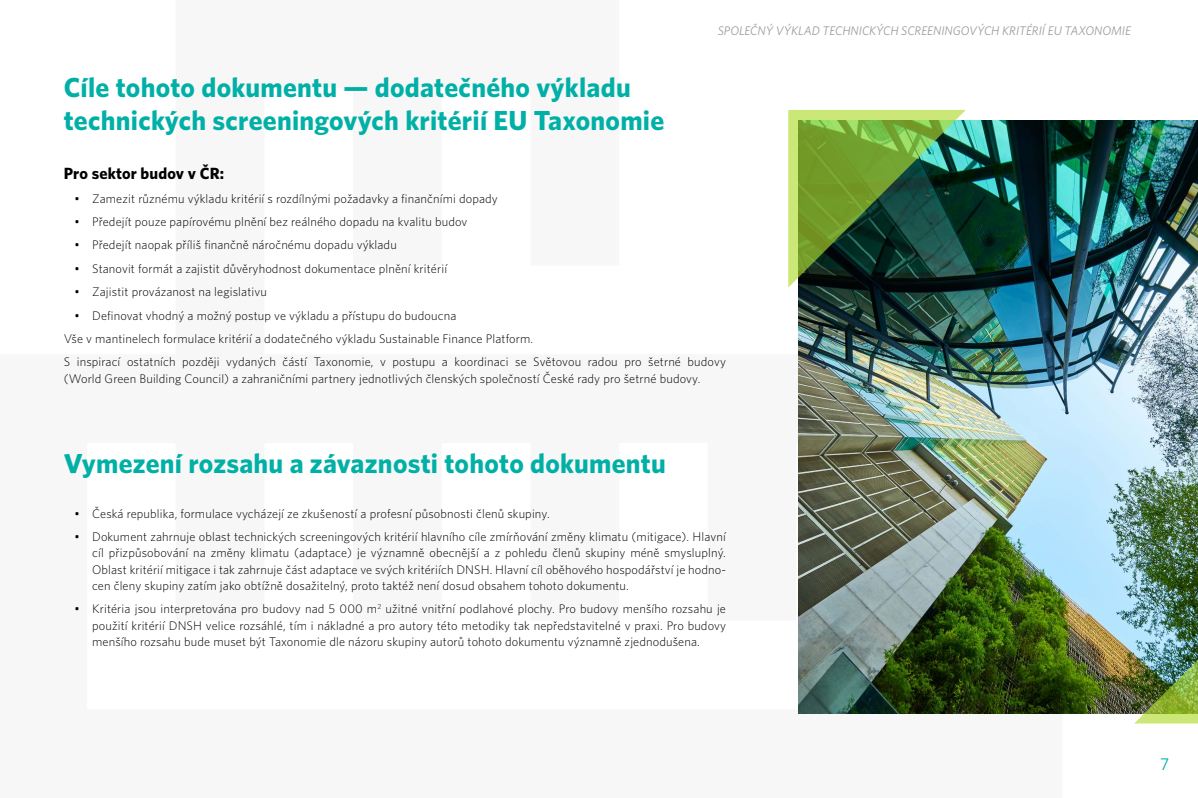
<style>
.page{position:relative;width:1198px;height:798px;background:#fff}
.page>*{position:absolute;margin:0;border:0;box-sizing:border-box;transform-origin:0 0}
.t1{font:700 27.5px/33px "Whitney";letter-spacing:.01em;color:#00b0a6}
.t2{font:17.25px "Whitney";color:#00b0a6}
.t3{font:700 16.25px "Whitney";letter-spacing:.01em;color:#000}
.t4{font:300 12.5px/16.2px "Whitney";letter-spacing:.01em;color:#000;text-align:justify}
.t5{font:italic 12.5px "Whitney";color:#9d9d9c}
.s1{font-weight:400}
</style>
<div class="page">
<img style="left:798px;top:120px;width:400px;height:593px">
<svg style="left:788px;top:110px;width:178px;height:177px;background:#4e793c"></svg>
<img style="left:1134px;top:634px;width:64px;height:89px">
<h1 class="t1" style="left:64px;top:70px;width:602px">Cíle tohoto dokumentu — dodatečného výkladu technických screeningových kritérií EU Taxonomie</h1>
<p class="t5" style="left:718px;top:22px;width:415px">SPOLEČNÝ VÝKLAD TECHNICKÝCH SCREENINGOVÝCH KRITÉRIÍ EU TAXONOMIE</p>
<h3 class="t3" style="left:64px;top:163px;width:162px">Pro sektor budov v ČR:</h3>
<p class="t4" style="left:74px;top:190px;width:425px"><span class="s1">•</span> Zamezit různému výkladu kritérií s rozdílnými požadavky a finančními dopady</p>
<p class="t4" style="left:74px;top:213px;width:394px"><span class="s1">•</span> Předejít pouze papírovému plnění bez reálného dopadu na kvalitu budov</p>
<p class="t4" style="left:74px;top:236px;width:324px"><span class="s1">•</span> Předejít naopak příliš finančně náročnému dopadu výkladu</p>
<p class="t4" style="left:74px;top:260px;width:374px"><span class="s1">•</span> Stanovit formát a zajistit důvěryhodnost dokumentace plnění kritérií</p>
<p class="t4" style="left:74px;top:283px;width:194px"><span class="s1">•</span> Zajistit provázanost na legislativu</p>
<p class="t4" style="left:64px;top:303px;width:663px;line-height:23.4px;text-align:left;text-indent:11px"><span class="s1">•</span> Definovat vhodný a možný postup ve výkladu a přístupu do budoucna<br>Vše v mantinelech formulace kritérií a dodatečného výkladu Sustainable Finance Platform.<br>S inspirací ostatních později vydaných částí Taxonomie, v postupu a koordinaci se Světovou radou pro šetrné budovy</p>
<p class="t4" style="left:64px;top:369px;width:638px">(World Green Building Council) a zahraničními partnery jednotlivých členských společností České rady pro šetrné budovy.</p>
<h1 class="t1" style="left:64px;top:446px;width:603px">Vymezení rozsahu a závaznosti tohoto dokumentu</h1>
<p class="t4" style="left:74px;top:504px;width:477px"><span class="s1">•</span> Česká republika, formulace vycházejí ze zkušeností a profesní působnosti členů skupiny.</p>
<p class="t4" style="left:92px;top:528px;width:635px;text-indent:-18px"><span class="s1">•</span> Dokument zahrnuje oblast technických screeningových kritérií hlavního cíle zmírňování změny klimatu (mitigace). Hlavní cíl přizpůsobování na změny klimatu (adaptace) je významně obecnější a z pohledu členů skupiny méně smysluplný.<br>Oblast kritérií mitigace i tak zahrnuje část adaptace ve svých kritériích DNSH. Hlavní cíl oběhového hospodářství je hodno&shy;cen členy skupiny zatím jako obtížně dosažitelný, proto taktéž není dosud obsahem tohoto dokumentu.</p>
<p class="t4" style="left:92px;top:600px;width:635px;text-indent:-18px"><span class="s1">•</span> Kritéria jsou interpretována pro budovy nad 5 000 m<sup>2</sup> užitné vnitřní podlahové plochy. Pro budovy menšího rozsahu je použití kritérií DNSH velice rozsáhlé, tím i nákladné a pro autory této metodiky tak nepředstavitelné v praxi. Pro budovy menšího rozsahu bude muset být Taxonomie dle názoru skupiny autorů tohoto dokumentu významně zjednodušena.</p>
<h2 class="t2" style="left:1160px;top:752px;width:11px">7</h2>
</div>
